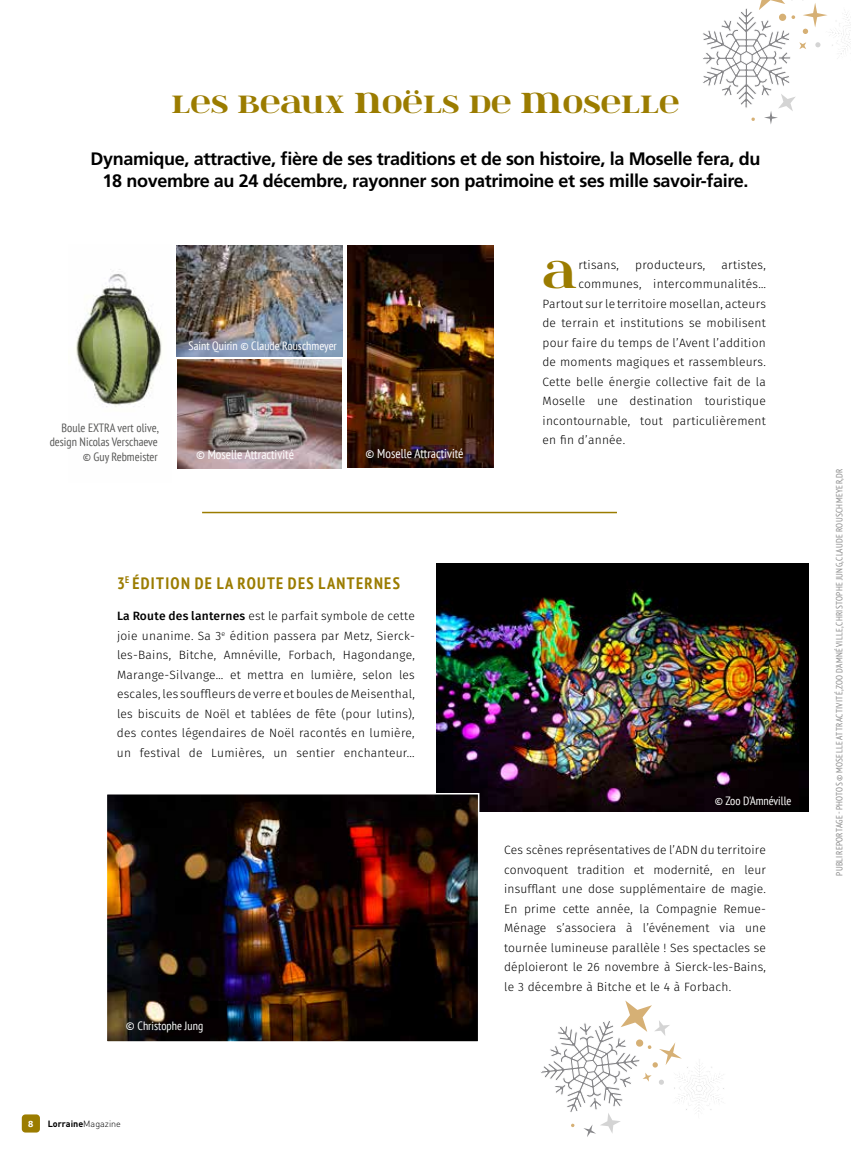
<style>
.page{position:relative;width:851px;height:1149px;background:#fff}
.page>*{position:absolute;margin:0;border:0;box-sizing:border-box;transform-origin:0 0}
.t1{font:43.95px "itsadzoke";color:#9b7c00}
.t2{font:28.5px "itsadzoke";color:#9b7c00}
.t3{font:700 18px/21.6px "Frutiger LT Std";letter-spacing:-.02em;color:#000;text-align:center}
.t4{font:700 condensed 16.5px "PT Sans";letter-spacing:.08em;color:#9b7c00}
.t5{font:condensed 12.9px "PT Sans";color:#fff}
.t6{font:300 12px/19.5px "Fira Sans";letter-spacing:.02em;color:#000;text-align:justify}
.t7{font:condensed 12px "PT Sans";color:#fff}
.t8{font:condensed 12px/14.4px "PT Sans";color:#575756;text-align:right}
.t9{font:condensed 9px "PT Sans";letter-spacing:.04em;color:#878787}
.t10{font:700 9px "DIN Pro";color:#000}
.t11{font:700 9px "Fira Sans";color:#fff}
.s1{font-size:33px}
.s2{font-weight:500}
.s3{font-size:12.9px}
.s4{font-weight:300}
</style>
<div class="page">
<div style="left:22px;top:1114px;width:18px;height:18px;background:#9b7c00;border-radius:4px"></div>
<svg style="left:703px;top:0;width:148px;height:124px"></svg>
<img style="left:436px;top:563px;width:372px;height:248px">
<img style="left:109px;top:795px;width:367px;height:244px">
<div style="left:106px;top:792px;width:373px;height:250px;border:2px solid #fff"></div>
<img style="left:76px;top:269px;width:86px;height:138px">
<img style="left:176px;top:246px;width:166px;height:110px">
<img style="left:348px;top:246px;width:145px;height:221px">
<img style="left:177px;top:359px;width:164px;height:109px">
<hr style="left:202px;top:511px;width:415px;height:2px;background:#9b7c00">
<svg style="left:541px;top:1000px;width:183px;height:136px"></svg>
<h2 class="t2" style="left:171px;top:85px;width:509px">LES BEAUX <span class="s1">N</span>OËLS DE <span class="s1">M</span>OSELLE</h2>
<h3 class="t3" style="left:91px;top:148px;width:671px">Dynamique, attractive, fière de ses traditions et de son histoire, la Moselle fera, du<br>18 novembre au 24 décembre, rayonner son patrimoine et ses mille savoir-faire.</h3>
<p class="t8" style="left:50px;top:420px;width:110px">Boule EXTRA vert olive, design Nicolas Verschaeve © Guy Rebmeister</p>
<p class="t7" style="left:189px;top:337px;width:150px">Saint Quirin © Claude Rouschmeyer</p>
<p class="t5" style="left:196px;top:446px;width:99px">© Moselle Attractivité</p>
<p class="t5" style="left:365px;top:445px;width:99px">© Moselle Attractivité</p>
<h1 class="t1" style="left:542px;top:245px;width:36px">A</h1>
<p class="t6" style="left:578px;top:255px;width:42px">rtisans,</p>
<p class="t6" style="left:635px;top:255px;width:72px">producteurs,</p>
<p class="t6" style="left:721px;top:255px;width:46px">artistes,</p>
<p class="t6" style="left:578px;top:275px;width:189px">communes, intercommunalités…</p>
<p class="t6" style="left:542px;top:294px;width:225px">Partout sur le territoire mosellan, acteurs</p>
<p class="t6" style="left:542px;top:314px;width:225px">de terrain et institutions se mobilisent</p>
<p class="t6" style="left:542px;top:333px;width:225px">pour faire du temps de l’Avent l’addition</p>
<p class="t6" style="left:542px;top:353px;width:225px">de moments magiques et rassembleurs.</p>
<p class="t6" style="left:542px;top:372px;width:225px">Cette belle énergie collective fait de la</p>
<p class="t6" style="left:542px;top:392px;width:225px">Moselle une destination touristique</p>
<p class="t6" style="left:542px;top:411px;width:225px">incontournable, tout particulièrement</p>
<p class="t6" style="left:542px;top:431px;width:84px">en fin d’année.</p>
<h3 class="t4" style="left:117px;top:572px;width:284px">3<sup>E</sup> ÉDITION DE LA ROUTE DES LANTERNES</h3>
<p class="t6" style="left:117px;top:606px;width:299px"><span class="s2">La Route des lanternes</span> est le parfait symbole de cette joie unanime. Sa 3<sup>e</sup> édition passera par Metz, Sierck&shy;les-Bains, Bitche, Amnéville, Forbach, Hagondange, Marange-Silvange… et mettra en lumière, selon les escales, les souffleurs de verre et boules de Meisenthal, les biscuits de Noël et tablées de fête (pour lutins), des contes légendaires de Noël racontés en lumière, un festival de Lumières, un sentier enchanteur...</p>
<p class="t7" style="left:126px;top:1017px;width:79px"><span class="s3">©</span> Christophe Jung</p>
<p class="t11" style="left:28px;top:1117px;width:7px">8</p>
<p class="t10" style="left:48px;top:1115px;width:75px">Lorraine<span class="s4">Magazine</span></p>
<p class="t7" style="left:714px;top:792px;width:78px">© Zoo D'Amnéville</p>
<p class="t6" style="left:504px;top:840px;width:263px">Ces scènes représentatives de l’ADN du territoire convoquent tradition et modernité, en leur insufflant une dose supplémentaire de magie.<br>En prime cette année, la Compagnie Remue-Ménage s’associera à l’événement via une tournée lumineuse parallèle ! Ses spectacles se déploieront le 26 novembre à Sierck-les-Bains, le 3 décembre à Bitche et le 4 à Forbach.</p>
<p class="t9" style="left:833px;top:875px;width:409px;rotate:-90deg">PUBLIREPORTAGE - PHOTOS © MOSELLE ATTRACTIVITÉ, ZOO D'AMNÉVILLE, CHRISTOPHE JUNG, CLAUDE ROUSCHMEYER, DR</p>
</div>
